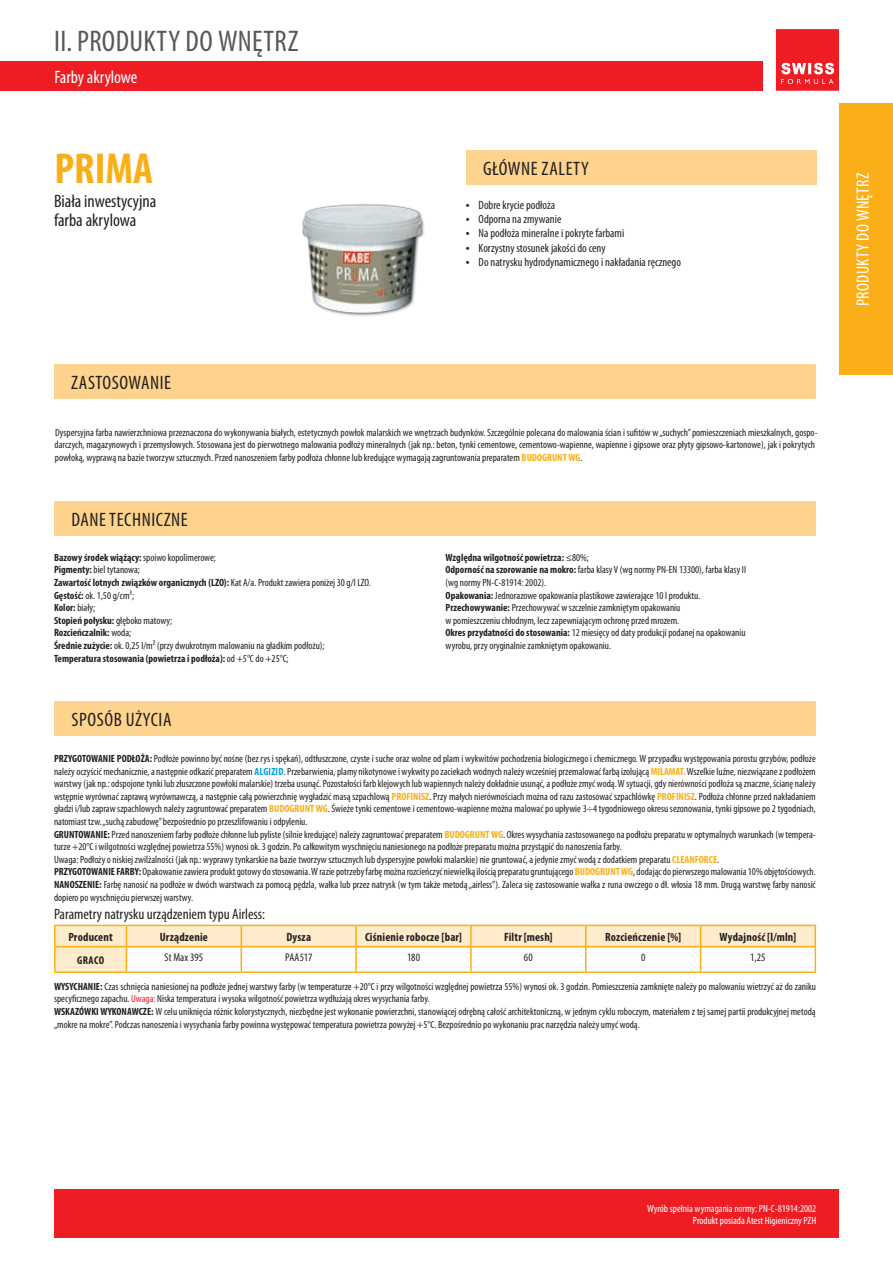
<style>
.page{position:relative;width:893px;height:1263px;background:#fff}
.page>*{position:absolute;margin:0;border:0;box-sizing:border-box;transform-origin:0 0}
.t1{font:700 condensed 43.5px "Myriad Pro";color:#faaf18}
.t2{font:condensed 30px "Myriad Pro";letter-spacing:.01em;color:#57585a}
.t3{font:condensed 19.5px "Myriad Pro";letter-spacing:.03em;color:#231f20}
.t4{font:condensed 18px/19.5px "Myriad Pro";color:#231f20}
.t5{font:condensed 18px "Myriad Pro";letter-spacing:.01em;color:#fff}
.t6{font:condensed 15px "Myriad Pro";color:#231f20}
.t7{font:condensed 12px "Myriad Pro";color:#231f20}
.t8{font:700 condensed 12px "Myriad Pro";letter-spacing:.015em;color:#231f20}
.t9{font:condensed 11.25px "Myriad Pro";letter-spacing:.01em;color:#231f20}
.t10{font:700 condensed 11.25px "Myriad Pro";letter-spacing:.025em;color:#231f20}
.t11{font:condensed 10.5px/12.6px "Myriad Pro";color:#231f20}
.t12{font:condensed 10.5px/12px "Myriad Pro";color:#fff;text-align:right}
.s1{font-weight:700;font-size:13.5px}
.s2{font-weight:700;color:#faaf18}
.s3{font-weight:700}
.s4{font-weight:700;color:#00a2df}
.s5{color:#ee1d23}
</style>
<div class="page">
<div style="left:54px;top:1189px;width:785px;height:49px;background:#ee1d23"></div>
<svg style="left:776px;top:29px;width:63px;height:62px;background:#ef353b"></svg>
<div style="left:0;top:62px;width:763px;height:29px;background:#ee1d23"></div>
<div style="left:839px;top:104px;width:54px;height:271px;background:#faaf18"></div>
<hr style="left:54px;top:925px;width:72px;height:1px;background:#faaf18">
<hr style="left:54px;top:926px;width:2px;height:20px;background:#faaf18">
<hr style="left:54px;top:946px;width:72px;height:1px;background:#faaf18">
<hr style="left:54px;top:947px;width:2px;height:24px;background:#faaf18">
<svg style="left:55px;top:925px;width:761px;height:46px"></svg>
<hr style="left:54px;top:971px;width:72px;height:2px;background:#faaf18">
<hr style="left:126px;top:971px;width:115px;height:2px;background:#faaf18">
<hr style="left:241px;top:971px;width:115px;height:2px;background:#faaf18">
<hr style="left:356px;top:971px;width:115px;height:2px;background:#faaf18">
<hr style="left:471px;top:971px;width:115px;height:2px;background:#faaf18">
<hr style="left:586px;top:971px;width:115px;height:2px;background:#faaf18">
<hr style="left:701px;top:971px;width:115px;height:2px;background:#faaf18">
<div style="left:54px;top:365px;width:762px;height:34px;background:#fed38d"></div>
<div style="left:54px;top:502px;width:762px;height:34px;background:#fed38d"></div>
<div style="left:54px;top:701px;width:762px;height:34px;background:#fed38d"></div>
<div style="left:466px;top:151px;width:350px;height:34px;background:#fed38d"></div>
<img style="left:302px;top:204px;width:123px;height:112px">
<h2 class="t2" style="left:54px;top:25px;width:246px">II. PRODUKTY DO WNĘTRZ</h2>
<h3 class="t5" style="left:54px;top:67px;width:85px">Farby akrylowe</h3>
<h1 class="t1" style="left:54px;top:142px;width:100px">PRIMA</h1>
<h3 class="t4" style="left:54px;top:191px;width:104px">Biała inwestycyjna farba akrylowa</h3>
<p class="t7" style="left:466px;top:198px;width:91px"><span class="s1">•</span> Dobre krycie podłoża</p>
<h3 class="t3" style="left:483px;top:158px;width:107px">GŁÓWNE ZALETY</h3>
<p class="t7" style="left:466px;top:213px;width:97px"><span class="s1">•</span> Odporna na zmywanie</p>
<p class="t7" style="left:466px;top:227px;width:160px"><span class="s1">•</span> Na podłoża mineralne i pokryte farbami</p>
<p class="t7" style="left:466px;top:241px;width:141px"><span class="s1">•</span> Korzystny stosunek jakości do ceny</p>
<p class="t7" style="left:466px;top:256px;width:217px"><span class="s1">•</span> Do natrysku hydrodynamicznego i nakładania ręcznego</p>
<h3 class="t3" style="left:71px;top:372px;width:101px">ZASTOSOWANIE</h3>
<p class="t11" style="left:55px;top:426px;width:764px">Dyspersyjna farba nawierzchniowa przeznaczona do wykonywania białych, estetycznych powłok malarskich we wnętrzach budynków. Szczególnie polecana do malowania ścian i sufitów w „suchych” pomieszczeniach mieszkalnych, gospo&shy;darczych, magazynowych i przemysłowych. Stosowana jest do pierwotnego malowania podłoży mineralnych (jak np.: beton, tynki cementowe, cementowo-wapienne, wapienne i gipsowe oraz płyty gipsowo-kartonowe), jak i pokrytych powłoką, wyprawą na bazie tworzyw sztucznych. Przed nanoszeniem farby podłoża chłonne lub kredujące wymagają zagruntowania preparatem <span class="s2">BUDOGRUNT WG</span>.</p>
<h3 class="t3" style="left:72px;top:509px;width:118px">DANE TECHNICZNE</h3>
<p class="t11" style="left:54px;top:551px;width:318px"><span class="s3">Bazowy środek wiążący:</span> spoiwo kopolimerowe;<br><span class="s3">Pigmenty:</span> biel tytanowa;<br><span class="s3">Zawartość lotnych związków organicznych (LZO):</span> Kat A/a. Produkt zawiera poniżej 30 g/l LZO.<br><span class="s3">Gęstość:</span> ok. 1,50 g/cm³;<br><span class="s3">Kolor:</span> biały;<br><span class="s3">Stopień połysku:</span> głęboko matowy;<br><span class="s3">Rozcieńczalnik:</span> woda;<br><span class="s3">Średnie zużycie:</span> ok. 0,25 l/m² (przy dwukrotnym malowaniu na gładkim podłożu); <span class="s3">Temperatura stosowania (powietrza i podłoża):</span> od +5°C do +25°C;</p>
<p class="t11" style="left:446px;top:551px;width:302px"><span class="s3">Względna wilgotność powietrza:</span> ≤80%;<br><span class="s3">Odporność na szorowanie na mokro:</span> farba klasy V (wg normy PN-EN 13300), farba klasy II (wg normy PN-C-81914: 2002).<br><span class="s3">Opakowania:</span> Jednorazowe opakowania plastikowe zawierające 10 l produktu.<br><span class="s3">Przechowywanie:</span> Przechowywać w szczelnie zamkniętym opakowaniu<br>w pomieszczeniu chłodnym, lecz zapewniającym ochronę przed mrozem.<br><span class="s3">Okres przydatności do stosowania:</span> 12 miesięcy od daty produkcji podanej na opakowaniu wyrobu, przy oryginalnie zamkniętym opakowaniu.</p>
<h3 class="t3" style="left:72px;top:708px;width:101px">SPOSÓB UŻYCIA</h3>
<p class="t11" style="left:54px;top:752px;width:763px"><span class="s3">PRZYGOTOWANIE PODŁOŻA:</span> Podłoże powinno być nośne (bez rys i spękań), odtłuszczone, czyste i suche oraz wolne od plam i wykwitów pochodzenia biologicznego i chemicznego. W przypadku występowania porostu grzybów, podłoże należy oczyścić mechanicznie, a następnie odkazić preparatem <span class="s4">ALGIZID</span>. Przebarwienia, plamy nikotynowe i wykwity po zaciekach wodnych należy wcześniej przemalować farbą izolującą <span class="s2">MILAMAT.</span> Wszelkie luźne, niezwiązane z podłożem warstwy (jak np.: odspojone tynki lub złuszczone powłoki malarskie) trzeba usunąć. Pozostałości farb klejowych lub wapiennych należy dokładnie usunąć, a podłoże zmyć wodą. W sytuacji, gdy nierówności podłoża są znaczne, ścianę należy wstępnie wyrównać zaprawą wyrównawczą, a następnie całą powierzchnię wygładzić masą szpachlową <span class="s2">PROFINISZ</span>. Przy małych nierównościach można od razu zastosować szpachlówkę <span class="s2">PROFINISZ</span>. Podłoża chłonne przed nakładaniem gładzi i/lub zapraw szpachlowych należy zagruntować preparatem <span class="s2">BUDOGRUNT WG</span>. Świeże tynki cementowe i cementowo-wapienne można malować po upływie 3÷4 tygodniowego okresu sezonowania, tynki gipsowe po 2 tygodniach, natomiast tzw. „suchą zabudowę” bezpośrednio po przeszlifowaniu i odpyleniu.<br><span class="s3">GRUNTOWANIE:</span> Przed nanoszeniem farby podłoże chłonne lub pyliste (silnie kredujące) należy zagruntować preparatem <span class="s2">BUDOGRUNT WG</span>. Okres wysychania zastosowanego na podłożu preparatu w optymalnych warunkach (w tempera&shy;turze +20°C i wilgotności względnej powietrza 55%) wynosi ok. 3 godzin. Po całkowitym wyschnięciu naniesionego na podłoże preparatu można przystąpić do nanoszenia farby.<br>Uwaga: Podłoży o niskiej zwilżalności (jak np.: wyprawy tynkarskie na bazie tworzyw sztucznych lub dyspersyjne powłoki malarskie) nie gruntować, a jedynie zmyć wodą z dodatkiem preparatu <span class="s2">CLEANFORCE</span>.<br><span class="s3">PRZYGOTOWANIE FARBY:</span> Opakowanie zawiera produkt gotowy do stosowania. W razie potrzeby farbę można rozcieńczyć niewielką ilością preparatu gruntującego <span class="s2">BUDOGRUNT WG</span>, dodając do pierwszego malowania 10% objętościowych.<br><span class="s3">NANOSZENIE:</span> Farbę nanosić na podłoże w dwóch warstwach za pomocą pędzla, wałka lub przez natrysk (w tym także metodą „airless”). Zaleca się zastosowanie wałka z runa owczego o dł. włosia 18 mm. Drugą warstwę farby nanosić dopiero po wyschnięciu pierwszej warstwy.</p>
<h3 class="t6" style="left:54px;top:905px;width:213px">Parametry natrysku urządzeniem typu Airless:</h3>
<p class="t8" style="left:68px;top:929px;width:46px">Producent</p>
<p class="t8" style="left:160px;top:929px;width:50px">Urządzenie</p>
<p class="t8" style="left:286px;top:929px;width:26px">Dysza</p>
<p class="t8" style="left:365px;top:929px;width:98px">Ciśnienie robocze [bar]</p>
<p class="t8" style="left:504px;top:929px;width:50px">Filtr [mesh]</p>
<p class="t8" style="left:605px;top:929px;width:78px">Rozcieńczenie [%]</p>
<p class="t8" style="left:720px;top:929px;width:78px">Wydajność [l/mln]</p>
<p class="t10" style="left:77px;top:953px;width:28px">GRACO</p>
<p class="t9" style="left:165px;top:951px;width:40px">St Max 395</p>
<p class="t9" style="left:285px;top:951px;width:29px">PAA517</p>
<p class="t9" style="left:407px;top:951px;width:14px">180</p>
<p class="t9" style="left:524px;top:951px;width:10px">60</p>
<p class="t9" style="left:641px;top:951px;width:6px">0</p>
<p class="t9" style="left:750px;top:951px;width:17px">1,25</p>
<p class="t11" style="left:54px;top:980px;width:763px"><span class="s3">WYSYCHANIE:</span> Czas schnięcia naniesionej na podłoże jednej warstwy farby (w temperaturze +20°C i przy wilgotności względnej powietrza 55%) wynosi ok. 3 godzin. Pomieszczenia zamknięte należy po malowaniu wietrzyć aż do zaniku specyficznego zapachu. <span class="s5">Uwaga:</span> Niska temperatura i wysoka wilgotność powietrza wydłużają okres wysychania farby.<br><span class="s3">WSKAZÓWKI WYKONAWCZE:</span> W celu uniknięcia różnic kolorystycznych, niezbędne jest wykonanie powierzchni, stanowiącej odrębną całość architektoniczną, w jednym cyklu roboczym, materiałem z tej samej partii produkcyjnej metodą „mokre na mokre”. Podczas nanoszenia i wysychania farby powinna występować temperatura powietrza powyżej +5°C. Bezpośrednio po wykonaniu prac narzędzia należy umyć wodą.</p>
<h3 class="t5" style="left:853px;top:306px;width:135px;rotate:-90deg">PRODUKTY DO WNĘTRZ</h3>
<p class="t12" style="left:647px;top:1202px;width:171px">Wyrób spełnia wymagania normy: PN-C-81914:2002<br>Produkt posiada Atest Higieniczny PZH</p>
</div>
